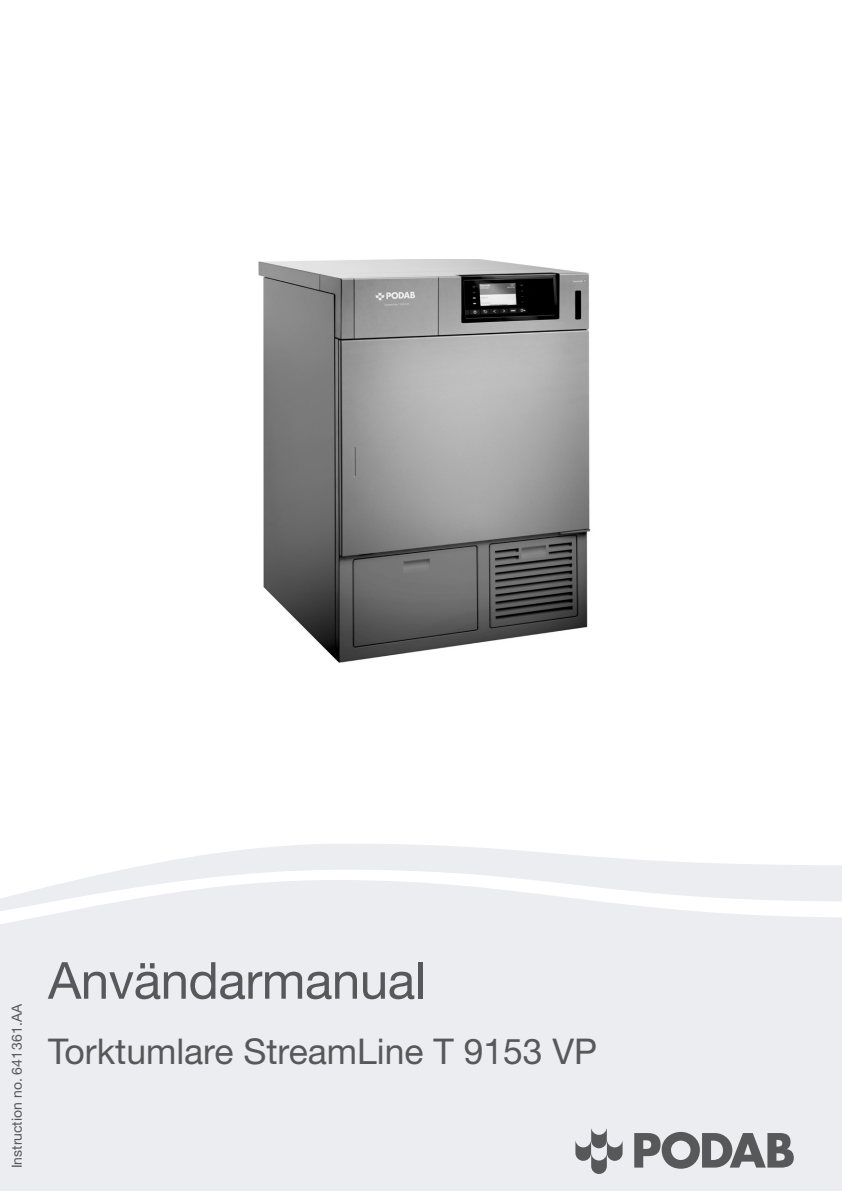
<style>
.page{position:relative;width:842px;height:1191px;background:#fff}
.page>*{position:absolute;margin:0;border:0;box-sizing:border-box;transform-origin:0 0}
.t1{font:51.2px "Helvetica Neue LT";letter-spacing:-.01em;color:#57585a}
.t2{font:35.6px "Helvetica Neue LT";color:#57585a}
.t3{font:14px "Helvetica Neue LT";color:#57585a}
</style>
<div class="page">
<div style="left:0;top:946px;width:842px;height:85px;background:#ecedf0"></div>
<svg style="left:0;top:844px;width:842px;height:102px"></svg>
<div style="left:0;top:1031px;width:842px;height:160px;background:#ecedf0"></div>
<svg style="left:634px;top:1131px;width:160px;height:37px;background:#939497"></svg>
<svg style="left:575px;top:1127px;width:47px;height:47px;background:#b3b4b7"></svg>
<img style="left:258px;top:259px;width:333px;height:404px">
<p class="t3" style="left:8px;top:1168px;width:166px;rotate:-90deg">Instruction no. 641361.AA</p>
<h1 class="t1" style="left:48px;top:950px;width:379px">Användarmanual</h1>
<p class="t2" style="left:48px;top:1030px;width:551px">Torktumlare StreamLine T 9153 VP</p>
</div>
